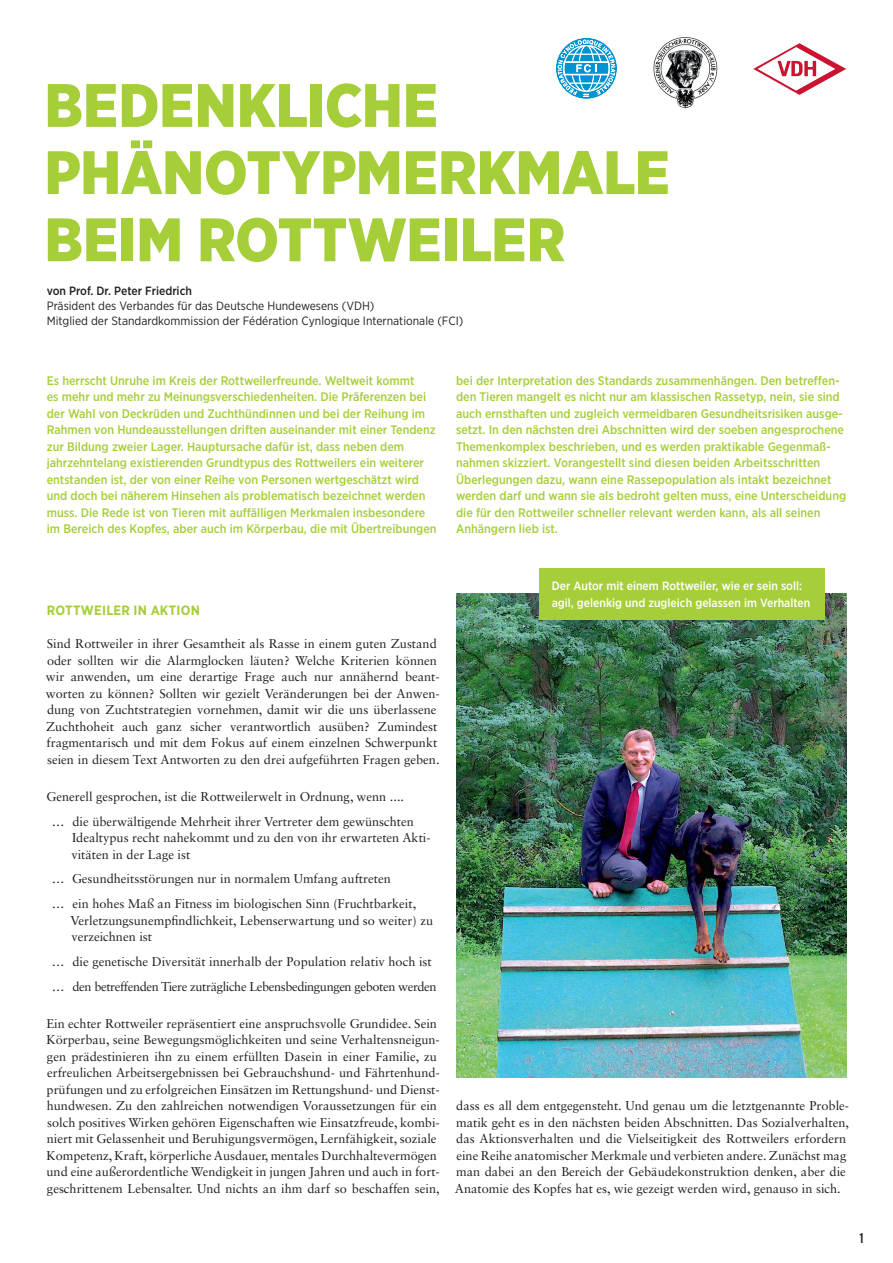
<style>
.page{position:relative;width:893px;height:1263px;background:#fff}
.page>*{position:absolute;margin:0;border:0;box-sizing:border-box;transform-origin:0 0}
.t1{font:900 61.2px/67.2px "Gotham Narrow";color:#a6ce39}
.t2{font:700 13.5px "Gotham Narrow";letter-spacing:.015em;color:#a6ce39}
.t3{font:13.5px "Trade Gothic LT Std Bd Cn 20";color:#231f20}
.t4{font:12.75px/16.5px "Sabon LT Std";color:#231f20}
.t5{font:12.75px/24.8px "Sabon LT Std";letter-spacing:-.03em;color:#231f20}
.t6{font:500 12.3px/16.5px "Gotham Narrow";color:#a6ce39}
.t7{font:12px/15px "Gotham Narrow";color:#231f20}
.t8{font:500 12px/16.5px "Gotham Narrow";color:#fff}
.t9{font:500 12px "Gotham Narrow";color:#231f20}
</style>
<div class="page">
<img style="left:456px;top:594px;width:390px;height:484px">
<svg style="left:753px;top:43px;width:93px;height:52px"></svg>
<img style="left:653px;top:37px;width:65px;height:72px">
<svg style="left:556px;top:37px;width:61px;height:62px"></svg>
<div style="left:539px;top:568px;width:286px;height:52px;background:#a6ce39"></div>
<h1 class="t1" style="left:45px;top:71px;width:627px">BEDENKLICHE<br>PHÄNOTYPMERKMALE<br>BEIM ROTTWEILER</h1>
<p class="t9" style="left:47px;top:283px;width:147px">von Prof. Dr. Peter Friedrich</p>
<p class="t7" style="left:47px;top:298px;width:418px">Präsident des Verbandes für das Deutsche Hundewesens (VDH)<br>Mitglied der Standardkommission der Fédération Cynlogique Internationale (FCI)</p>
<p class="t6" style="left:47px;top:372px;width:391px">Es herrscht Unruhe im Kreis der Rottweilerfreunde. Weltweit kommt<br>es mehr und mehr zu Meinungsverschiedenheiten. Die Präferenzen bei der Wahl von Deckrüden und Zuchthündinnen und bei der Reihung im Rahmen von Hundeausstellungen driften auseinander mit einer Tendenz zur Bildung zweier Lager. Hauptursache dafür ist, dass neben dem jahrzehntelang existierenden Grundtypus des Rottweilers ein weiterer entstanden ist, der von einer Reihe von Personen wertgeschätzt wird und doch bei näherem Hinsehen als problematisch bezeichnet werden muss. Die Rede ist von Tieren mit auffälligen Merkmalen insbesondere im Bereich des Kopfes, aber auch im Körperbau, die mit Übertreibungen</p>
<p class="t6" style="left:456px;top:372px;width:392px">bei der Interpretation des Standards zusammenhängen. Den betreffen&shy;den Tieren mangelt es nicht nur am klassischen Rassetyp, nein, sie sind auch ernsthaften und zugleich vermeidbaren Gesundheitsrisiken ausge&shy;setzt. In den nächsten drei Abschnitten wird der soeben angesprochene Themenkomplex beschrieben, und es werden praktikable Gegenmaß&shy;nahmen skizziert. Vorangestellt sind diesen beiden Arbeitsschritten Überlegungen dazu, wann eine Rassepopulation als intakt bezeichnet werden darf und wann sie als bedroht gelten muss, eine Unterscheidung die für den Rottweiler schneller relevant werden kann, als all seinen Anhängern lieb ist.</p>
<p class="t2" style="left:47px;top:602px;width:154px">ROTTWEILER IN AKTION</p>
<p class="t4" style="left:46px;top:635px;width:395px">Sind Rottweiler in ihrer Gesamtheit als Rasse in einem guten Zustand oder sollten wir die Alarmglocken läuten? Welche Kriterien können wir anwenden, um eine derartige Frage auch nur annähernd beant&shy;worten zu können? Sollten wir gezielt Veränderungen bei der Anwen&shy;dung von Zuchtstrategien vornehmen, damit wir die uns überlassene Zuchthoheit auch ganz sicher verantwortlich ausüben? Zumindest fragmentarisch und mit dem Fokus auf einem einzelnen Schwerpunkt seien in diesem Text Antworten zu den drei aufgeführten Fragen geben.</p>
<p class="t4" style="left:52px;top:784px;width:364px;line-height:24.8px;text-indent:-5px">Generell gesprochen, ist die Rottweilerwelt in Ordnung, wenn .... … die überwältigende Mehrheit ihrer Vertreter dem gewünschten</p>
<p class="t4" style="left:71px;top:829px;width:361px">Idealtypus recht nahekommt und zu den von ihr erwarteten Akti&shy;vitäten in der Lage ist</p>
<p class="t4" style="left:52px;top:866px;width:366px;line-height:24.8px">… Gesundheitsstörungen nur in normalem Umfang auftreten<br>… ein hohes Maß an Fitness im biologischen Sinn (Fruchtbarkeit,</p>
<p class="t4" style="left:70px;top:912px;width:364px">Verletzungsunempfindlichkeit, Lebenserwartung und so weiter) zu verzeichnen ist</p>
<p class="t5" style="left:52px;top:949px;width:386px">… die genetische Diversität innerhalb der Population relativ hoch ist … den betreffenden Tiere zuträgliche Lebensbedingungen geboten werden</p>
<p class="t4" style="left:46px;top:1015px;width:395px">Ein echter Rottweiler repräsentiert eine anspruchsvolle Grundidee. Sein Körperbau, seine Bewegungsmöglichkeiten und seine Verhaltensneigun&shy;gen prädestinieren ihn zu einem erfüllten Dasein in einer Familie, zu erfreulichen Arbeitsergebnissen bei Gebrauchshund- und Fährtenhund&shy;prüfungen und zu erfolgreichen Einsätzen im Rettungshund- und Dienst&shy;hundwesen. Zu den zahlreichen notwendigen Voraussetzungen für ein solch positives Wirken gehören Eigenschaften wie Einsatzfreude, kombi&shy;niert mit Gelassenheit und Beruhigungsvermögen, Lernfähigkeit, soziale Kompetenz, Kraft, körperliche Ausdauer, mentales Durchhaltevermögen und eine außerordentliche Wendigkeit in jungen Jahren und auch in fort&shy;geschrittenem Lebensalter. Und nichts an ihm darf so beschaffen sein,</p>
<p class="t8" style="left:552px;top:578px;width:260px">Der Autor mit einem Rottweiler, wie er sein soll: agil, gelenkig und zugleich gelassen im Verhalten</p>
<p class="t4" style="left:455px;top:1097px;width:396px">dass es all dem entgegensteht. Und genau um die letztgenannte Proble&shy;matik geht es in den nächsten beiden Abschnitten. Das Sozialverhalten, das Aktionsverhalten und die Vielseitigkeit des Rottweilers erfordern eine Reihe anatomischer Merkmale und verbieten andere. Zunächst mag man dabei an den Bereich der Gebäudekonstruktion denken, aber die Anatomie des Kopfes hat es, wie gezeigt werden wird, genauso in sich.</p>
<p class="t3" style="left:859px;top:1230px;width:7px">1</p>
</div>
